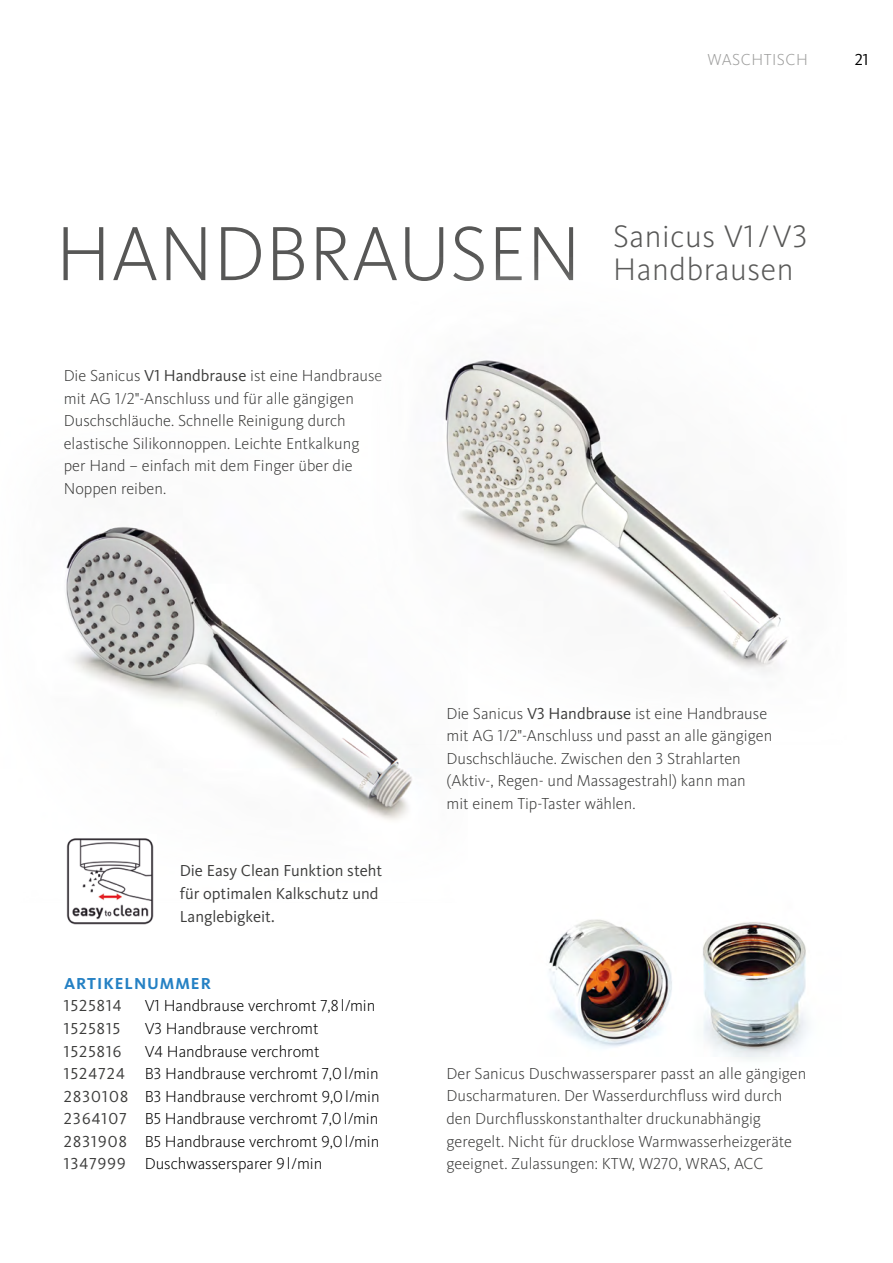
<style>
.page{position:relative;width:893px;height:1263px;background:#fff}
.page>*{position:absolute;margin:0;border:0;box-sizing:border-box;transform-origin:0 0}
.t1{font:300 79.5px "Kievit Pro";letter-spacing:.005em;color:#575756}
.t2{font:300 32.25px/33px "Kievit Pro";letter-spacing:.02em;color:#575756}
.t3{font:300 16.5px/22.5px "Kievit Pro";color:#3c3c3b}
.t4{font:300 16.5px/22.5px "Kievit Pro";color:#000}
.t5{font:16.5px/22.5px "Kievit Pro";color:#3c3c3b}
.t6{font:700 16.5px "Kievit Pro";letter-spacing:.06em;color:#2581c4}
.t7{font:300 16.5px "Kievit Pro";letter-spacing:.03em;color:#9d9d9c}
.t8{font:16.5px "Kievit Pro";color:#000}
.s1{font-weight:400}
.s2{font-weight:400;color:#3c3c3b}
</style>
<div class="page">
<img style="left:66px;top:527px;width:346px;height:293px">
<img style="left:549px;top:919px;width:259px;height:141px">
<img style="left:360px;top:360px;width:428px;height:384px">
<img style="left:66px;top:838px;width:88px;height:87px">
<p class="t7" style="left:708px;top:50px;width:102px">WASCHTISCH</p>
<p class="t8" style="left:855px;top:50px;width:15px">21</p>
<h1 class="t1" style="left:56px;top:206px;width:526px">HANDBRAUSEN</h1>
<p class="t3" style="left:64px;top:364px;width:320px">Die Sanicus <span class="s1">V1 Handbrause</span> ist eine Handbrause mit AG 1/2"-Anschluss und für alle gängigen Duschschläuche. Schnelle Reinigung durch elastische Silikonnoppen. Leichte Entkalkung per Hand – einfach mit dem Finger über die Noppen reiben.</p>
<h2 class="t2" style="left:613px;top:220px;width:196px">Sanicus V1/V3<br>Handbrausen</h2>
<p class="t5" style="left:180px;top:859px;width:204px">Die Easy Clean Funktion steht für optimalen Kalkschutz und<br>Langlebigkeit.</p>
<p class="t6" style="left:64px;top:973px;width:148px">ARTIKELNUMMER</p>
<p class="t5" style="left:64px;top:994px;width:59px">1525814</p>
<p class="t4" style="left:145px;top:994px;width:232px">V1 Handbrause verchromt 7,8 l/min</p>
<p class="t5" style="left:64px;top:1017px;width:58px">1525815</p>
<p class="t4" style="left:145px;top:1017px;width:175px">V3 Handbrause verchromt</p>
<p class="t5" style="left:64px;top:1039px;width:59px">1525816</p>
<p class="t4" style="left:64px;top:1039px;width:317px;text-indent:81px">V4 Handbrause verchromt <span class="s2">1524724</span> B3 Handbrause verchromt 7,0l/min <span class="s2">2830108</span> B3 Handbrause verchromt 9,0l/min <span class="s2">2364107</span> B5 Handbrause verchromt 7,0l/min <span class="s2">2831908</span> B5 Handbrause verchromt 9,0l/min <span class="s2">1347999</span> Duschwassersparer 9l/min</p>
<p class="t3" style="left:446px;top:702px;width:327px">Die Sanicus <span class="s1">V3 Handbrause</span> ist eine Handbrause mit AG 1/2"-Anschluss und passt an alle gängigen Duschschläuche. Zwischen den 3 Strahlarten (Aktiv-, Regen- und Massagestrahl) kann man<br>mit einem Tip-Taster wählen.</p>
<p class="t3" style="left:446px;top:1062px;width:361px">Der Sanicus Duschwassersparer passt an alle gängigen Duscharmaturen. Der Wasserdurchfl uss wird durch den Durchfl usskonstanthalter druckunabhängig geregelt. Nicht für drucklose Warmwasserheizgeräte geeignet. Zulassungen: KTW, W270, WRAS, ACC</p>
</div>
